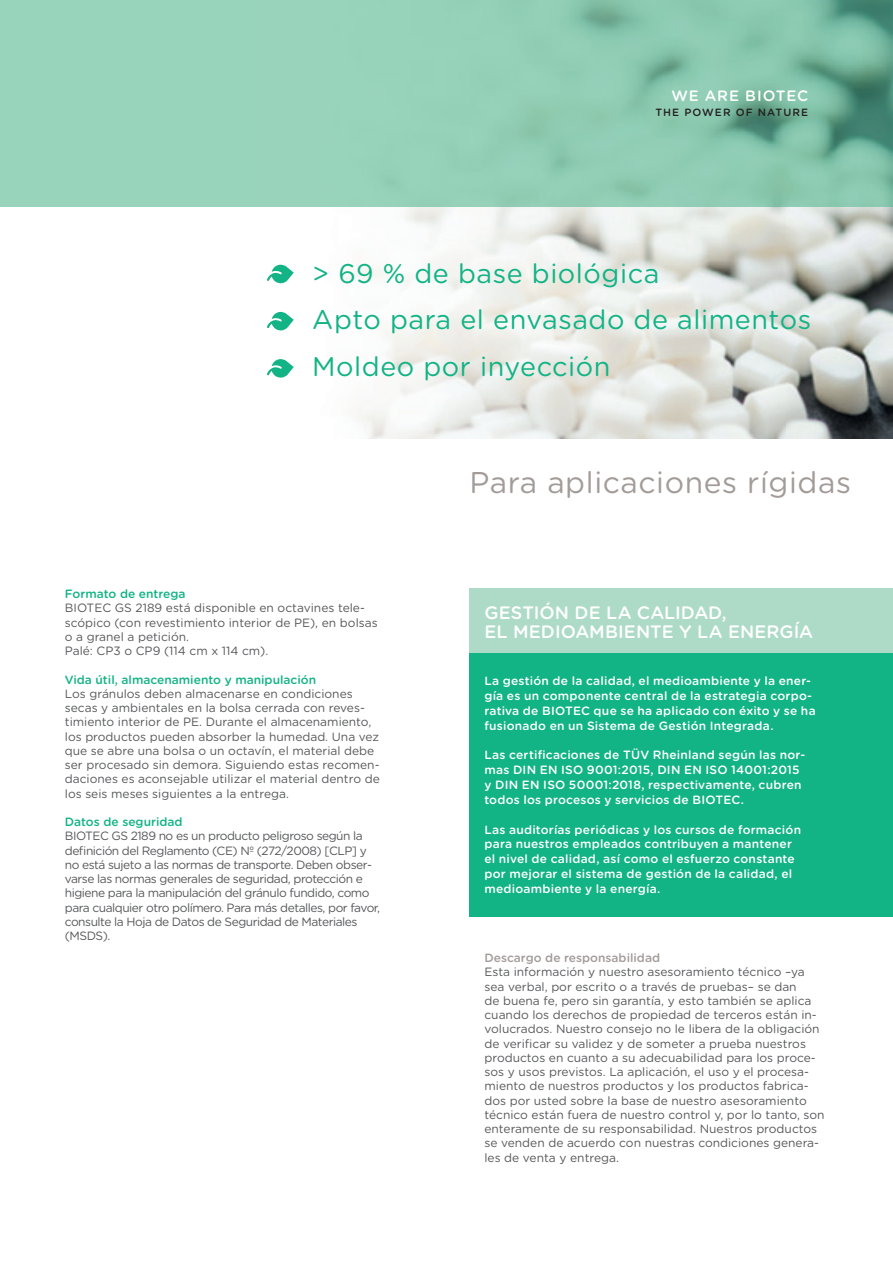
<style>
.page{position:relative;width:893px;height:1263px;background:#fff}
.page>*{position:absolute;margin:0;border:0;box-sizing:border-box;transform-origin:0 0}
.t1{font:30px "Gotham Rounded";letter-spacing:.02em;color:#a29b98}
.t2{font:27px/46.5px "Gotham Rounded";letter-spacing:.02em;color:#12b385}
.t3{font:500 18px/19.5px "Gotham Rounded";color:#fff}
.t4{font:500 15px "Gotham Rounded";letter-spacing:.055em;color:#fff}
.t5{font:12px/14.2px "Gotham Rounded";color:#57585a}
.t6{font:500 12px/14.9px "Gotham Rounded";letter-spacing:.02em;color:#fff}
.t7{font:12px/14.2px "Gotham Rounded";letter-spacing:-.04em;color:#57585a}
.t8{font:500 12px "Gotham Rounded";color:#12b385}
.t9{font:500 12px "Gotham Rounded";color:#a29b98}
.t10{font:500 10.5px "Gotham Rounded";letter-spacing:.1em;color:#231f20}
</style>
<div class="page">
<img style="left:255px;top:0;width:638px;height:438px">
<div style="left:0;top:0;width:254px;height:206px;background:#98d3bc"></div>
<hr style="left:254px;top:0;width:1px;height:206px;background:#99d3bc">
<svg style="left:267px;top:265px;width:27px;height:18px"></svg>
<svg style="left:267px;top:312px;width:27px;height:19px"></svg>
<svg style="left:267px;top:359px;width:27px;height:19px"></svg>
<div style="left:469px;top:653px;width:424px;height:264px;background:#12b385"></div>
<div style="left:469px;top:588px;width:424px;height:65px;background:#addbc7"></div>
<p class="t4" style="left:672px;top:85px;width:138px">WE ARE BIOTEC</p>
<p class="t10" style="left:655px;top:104px;width:154px">THE POWER OF NATURE</p>
<h2 class="t2" style="left:312px;top:249px;width:500px">&gt; 69 % de base biológica<br>Apto para el envasado de alimentos<br>Moldeo por inyección</h2>
<p class="t8" style="left:65px;top:585px;width:122px">Formato de entrega</p>
<p class="t5" style="left:65px;top:600px;width:314px">BIOTEC GS 2189 está disponible en octavines tele&shy;scópico (con revestimiento interior de PE), en bolsas o a granel a petición.<br>Palé: CP3 o CP9 (114 cm x 114 cm).</p>
<p class="t8" style="left:65px;top:671px;width:253px">Vida útil, almacenamiento y manipulación</p>
<p class="t5" style="left:65px;top:686px;width:316px">Los gránulos deben almacenarse en condiciones secas y ambientales en la bolsa cerrada con reves&shy;timiento interior de PE. Durante el almacenamiento, los productos pueden absorber la humedad. Una vez que se abre una bolsa o un octavín, el material debe ser procesado sin demora. Siguiendo estas recomen&shy;daciones es aconsejable utilizar el material dentro de los seis meses siguientes a la entrega.</p>
<p class="t8" style="left:65px;top:813px;width:119px">Datos de seguridad</p>
<p class="t7" style="left:65px;top:828px;width:317px">BIOTEC GS 2189 no es un producto peligroso según la definición del Reglamento (CE) Nº (272/2008) [CLP] y no está sujeto a las normas de transporte. Deben obser&shy;varse las normas generales de seguridad, protección e higiene para la manipulación del gránulo fundido, como para cualquier otro polímero. Para más detalles, por favor, consulte la Hoja de Datos de Seguridad de Materiales (MSDS).</p>
<h1 class="t1" style="left:469px;top:462px;width:383px">Para aplicaciones rígidas</h1>
<h3 class="t3" style="left:484px;top:602px;width:330px">GESTIÓN DE LA CALIDAD,<br>EL MEDIOAMBIENTE Y LA ENERGÍA</h3>
<p class="t6" style="left:484px;top:673px;width:333px">La gestión de la calidad, el medioambiente y la ener&shy;gía es un componente central de la estrategia corpo&shy;rativa de BIOTEC que se ha aplicado con éxito y se ha fusionado en un Sistema de Gestión Integrada.</p>
<p class="t6" style="left:484px;top:747px;width:322px">Las certificaciones de TÜV Rheinland según las nor&shy;mas DIN EN ISO 9001:2015, DIN EN ISO 14001:2015 y DIN EN ISO 50001:2018, respectivamente, cubren todos los procesos y servicios de BIOTEC.</p>
<p class="t6" style="left:484px;top:821px;width:318px">Las auditorías periódicas y los cursos de formación para nuestros empleados contribuyen a mantener el nivel de calidad, así como el esfuerzo constante por mejorar el sistema de gestión de la calidad, el medioambiente y la energía.</p>
<p class="t9" style="left:484px;top:949px;width:177px">Descargo de responsabilidad</p>
<p class="t5" style="left:484px;top:964px;width:342px">Esta información y nuestro asesoramiento técnico –ya sea verbal, por escrito o a través de pruebas– se dan<br>de buena fe, pero sin garantía, y esto también se aplica cuando los derechos de propiedad de terceros están in&shy;volucrados. Nuestro consejo no le libera de la obligación de verificar su validez y de someter a prueba nuestros productos en cuanto a su adecuabilidad para los proce&shy;sos y usos previstos. La aplicación, el uso y el procesa&shy;miento de nuestros productos y los productos fabrica&shy;dos por usted sobre la base de nuestro asesoramiento técnico están fuera de nuestro control y, por lo tanto, son enteramente de su responsabilidad. Nuestros productos se venden de acuerdo con nuestras condiciones genera&shy;les de venta y entrega.</p>
</div>
